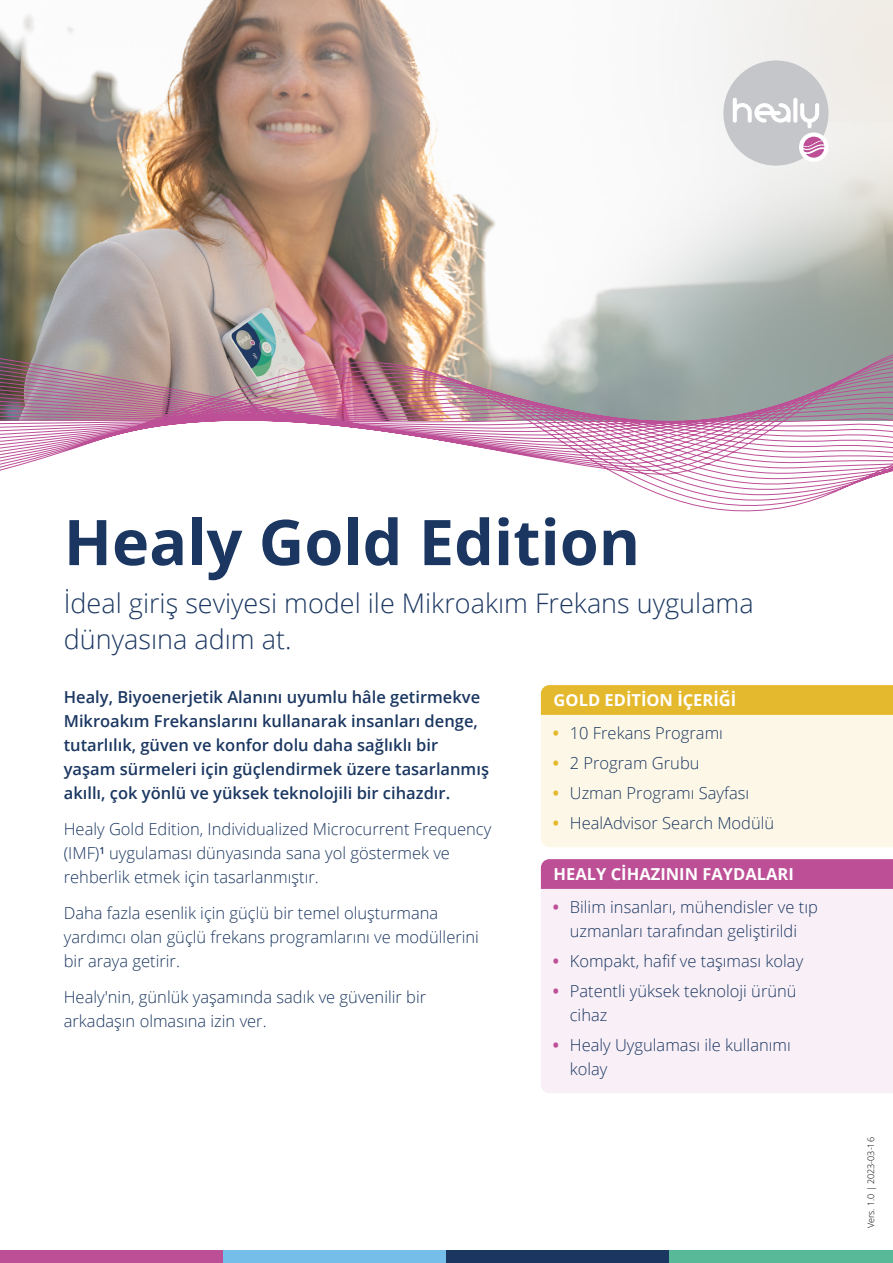
<style>
.page{position:relative;width:893px;height:1263px;background:#fff}
.page>*{position:absolute;margin:0;border:0;box-sizing:border-box;transform-origin:0 0}
.Cover-Title{font:700 63px "Open Sans";color:#1b3761}
.Cover-Subline{font:300 27px/36px "Open Sans";color:#1b3761}
.Body-Copy{font:300 16.5px/24px "Open Sans";color:#1b3761}
.Body-Copy-2{font:600 16.5px/24px "Open Sans";color:#1b3761}
.Body-Copy-Benefits-h{font:700 16.5px "Open Sans";color:#fff}
.t1{font:300 9px "Open Sans";color:#000}
.s1{font-weight:700;color:#e5b92d}
.s2{font-weight:700;color:#bd4f97}
</style>
<div class="page">
<img style="left:0;top:0;width:893px;height:314px">
<div style="left:723px;top:60px;width:105px;height:106px;background:#c5c6c9;border-radius:50%"></div>
<svg style="left:733px;top:98px;width:86px;height:30px"></svg>
<div style="left:799px;top:132px;width:29px;height:30px;background:#fff;border-radius:50%"></div>
<svg style="left:803px;top:137px;width:21px;height:21px"></svg>
<img style="left:0;top:314px;width:893px;height:198px">
<div style="left:541px;top:715px;width:352px;height:132px;background:#fcf7e6"></div>
<div style="left:541px;top:889px;width:352px;height:204px;background:#f8eff7"></div>
<div style="left:541px;top:859px;width:352px;height:30px;background:#bd4f97"></div>
<div style="left:541px;top:685px;width:352px;height:30px;background:#e5b92d"></div>
<div style="left:0;top:1250px;width:223px;height:13px;background:#bd4f97"></div>
<div style="left:223px;top:1250px;width:224px;height:13px;background:#76beea"></div>
<div style="left:446px;top:1250px;width:224px;height:13px;background:#1b3761"></div>
<div style="left:670px;top:1250px;width:223px;height:13px;background:#58b998"></div>
<p class="Cover-Title" style="left:64px;top:498px;width:578px">Healy Gold Edition</p>
<p class="Cover-Subline" style="left:64px;top:585px;width:691px">İdeal giriş seviyesi model ile Mikroakım Frekans uygulama dünyasına adım at.</p>
<p class="Body-Copy-2" style="left:64px;top:685px;width:427px">Healy, Biyoenerjetik Alanını uyumlu hâle getirmekve Mikroakım Frekanslarını kullanarak insanları denge, tutarlılık, güven ve konfor dolu daha sağlıklı bir yaşam sürmeleri için güçlendirmek üzere tasarlanmış akıllı, çok yönlü ve yüksek teknolojili bir cihazdır.</p>
<p class="Body-Copy" style="left:64px;top:817px;width:429px">Healy Gold Edition, Individualized Microcurrent Frequency (IMF)<sup>1</sup> uygulaması dünyasında sana yol göstermek ve rehberlik etmek için tasarlanmıştır.</p>
<p class="Body-Copy" style="left:64px;top:901px;width:417px">Daha fazla esenlik için güçlü bir temel oluşturmana yardımcı olan güçlü frekans programlarını ve modüllerini bir araya getirir.</p>
<p class="Body-Copy" style="left:64px;top:985px;width:364px">Healy'nin, günlük yaşamında sadık ve güvenilir bir arkadaşın olmasına izin ver.</p>
<p class="Body-Copy-Benefits-h" style="left:554px;top:688px;width:181px">GOLD EDITION İÇERİĞİ</p>
<p class="Body-Copy" style="left:553px;top:721px;width:172px"><span class="s1">•</span> 10 Frekans Programı</p>
<p class="Body-Copy" style="left:553px;top:751px;width:148px"><span class="s1">•</span> 2 Program Grubu</p>
<p class="Body-Copy" style="left:553px;top:781px;width:198px"><span class="s1">•</span> Uzman Programı Sayfası</p>
<p class="Body-Copy" style="left:553px;top:811px;width:223px"><span class="s1">•</span> HealAdvisor Search Modülü</p>
<p class="Body-Copy-Benefits-h" style="left:554px;top:862px;width:242px">HEALY CIHAZININ FAYDALARI</p>
<p class="Body-Copy" style="left:553px;top:895px;width:267px;text-align:center"><span class="s2">•</span> Bilim insanları, mühendisler ve tıp uzmanları tarafından geliştirildi</p>
<p class="Body-Copy" style="left:553px;top:949px;width:252px"><span class="s2">•</span> Kompakt, hafif ve taşıması kolay</p>
<p class="Body-Copy" style="left:570px;top:979px;width:228px;text-indent:-17px"><span class="s2">•</span> Patentli yüksek teknoloji ürünü cihaz</p>
<p class="Body-Copy" style="left:570px;top:1033px;width:223px;text-indent:-17px"><span class="s2">•</span> Healy Uygulaması ile kullanımı kolay</p>
<p class="t1" style="left:865px;top:1228px;width:93px;rotate:-90deg">Vers. 1.0 | 2023-03-16</p>
</div>
